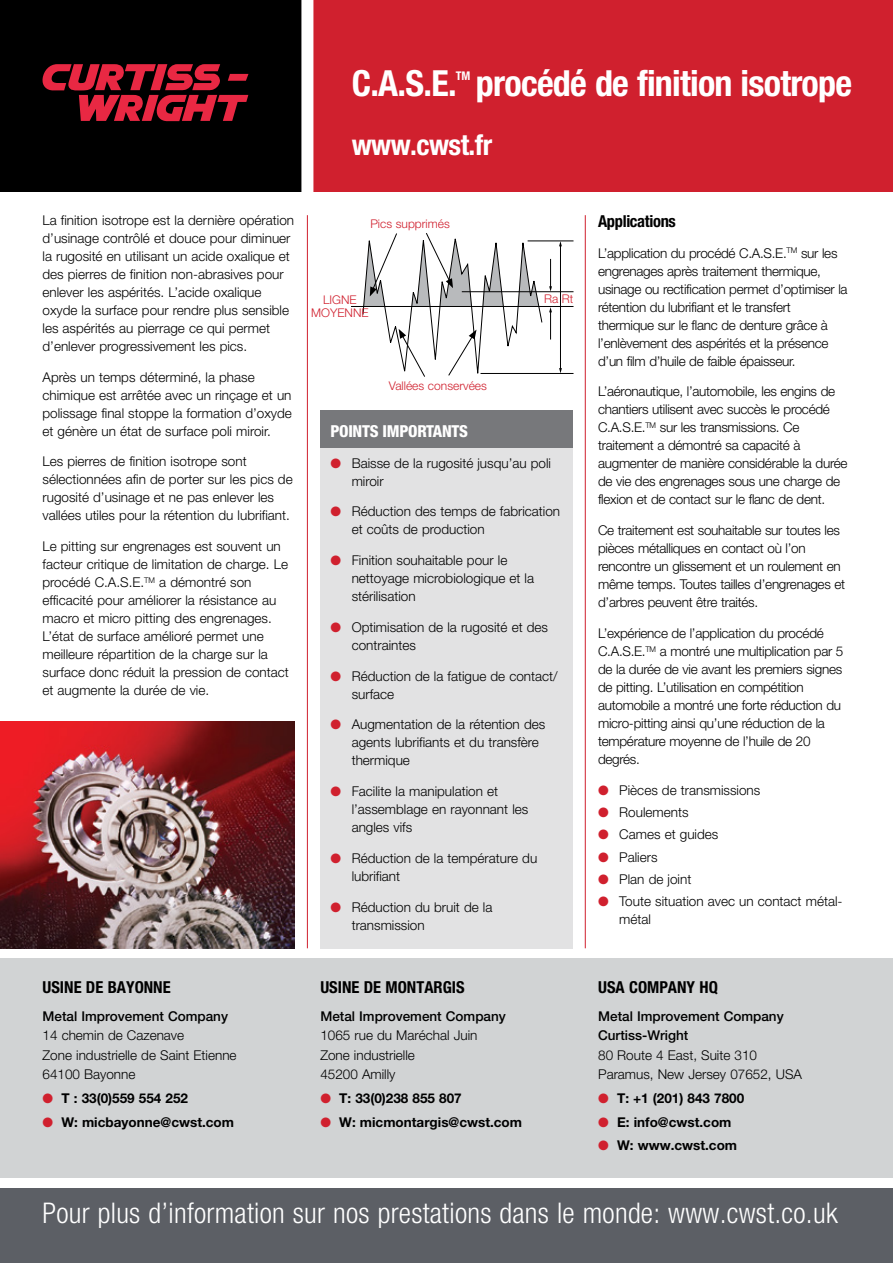
<style>
.page{position:relative;width:893px;height:1263px;background:#fff}
.page>*{position:absolute;margin:0;border:0;box-sizing:border-box;transform-origin:0 0}
.t1{font:700 condensed 36px "Helvetica Neue LT Std";letter-spacing:-.02em;color:#fff}
.t2{font:300 condensed 28.5px "Helvetica Neue LT Std";letter-spacing:.01em;color:#fff}
.t3{font:700 condensed 28.5px "Helvetica Neue LT Std";letter-spacing:-.02em;color:#fff}
.t4{font:700 condensed 16.5px "Helvetica Neue LT Std";color:#000}
.t5{font:800 condensed 16.5px "Helvetica Neue LT Std";letter-spacing:-.02em;color:#fff}
.t6{font:700 condensed 16.5px "Helvetica Neue LT Std";letter-spacing:-.02em;color:#000}
.t7{font:300 13.5px/18px "Helvetica Neue LT Std";color:#000}
.t8{font:300 13.5px/18px "Helvetica Neue LT Std";letter-spacing:-.02em;color:#000}
.t9{font:700 13.5px "Helvetica Neue LT Std";color:#000}
.t10{font:500 13.5px/19.5px "Helvetica Neue LT Std";color:#000}
.t11{font:300 12px/13.5px "Helvetica Neue LT Std";color:#d0202e;text-align:center}
.t12{font:700 condensed 12px "Helvetica Neue LT Std";color:#fff}
.s1{color:#d0202e}
</style>
<div class="page">
<div style="left:320px;top:411px;width:252px;height:537px;background:#e2e2e3"></div>
<hr style="left:307px;top:215px;width:1px;height:733px;background:#d0202e">
<div style="left:0;top:1188px;width:893px;height:75px;background:#5c5f65"></div>
<hr style="left:585px;top:215px;width:1px;height:733px;background:#d0202e">
<div style="left:313px;top:0;width:580px;height:191px;background:#d0202e"></div>
<div style="left:0;top:0;width:307px;height:191px;background:#000"></div>
<svg style="left:43px;top:64px;width:205px;height:57px"></svg>
<div style="left:301px;top:0;width:12px;height:200px;background:#fff"></div>
<div style="left:0;top:958px;width:893px;height:219px;background:#d1d3d4"></div>
<img style="left:0;top:721px;width:295px;height:227px">
<div style="left:320px;top:411px;width:252px;height:37px;background:#77787b"></div>
<hr style="left:351px;top:306px;width:222px;height:1px;background:#000">
<svg style="left:362px;top:233px;width:211px;height:144px"></svg>
<h1 class="t1" style="left:352px;top:61px;width:106px">C.A.S.E.</h1>
<p class="t12" style="left:456px;top:68px;width:16px">TM</p>
<h1 class="t1" style="left:476px;top:61px;width:378px">procédé de finition isotrope</h1>
<h2 class="t3" style="left:352px;top:128px;width:142px">www.cwst.fr</h2>
<p class="t7" style="left:43px;top:211px;width:253px">La finition isotrope est la dernière opération d’usinage contrôlé et douce pour diminuer la rugosité en utilisant un acide oxalique et des pierres de finition non-abrasives pour enlever les aspérités. L’acide oxalique oxyde la surface pour rendre plus sensible les aspérités au pierrage ce qui permet d’enlever progressivement les pics.</p>
<p class="t7" style="left:43px;top:367px;width:251px">Après un temps déterminé, la phase chimique est arrêtée avec un rinçage et un polissage final stoppe la formation d’oxyde et génère un état de surface poli miroir.</p>
<p class="t7" style="left:43px;top:452px;width:252px">Les pierres de finition isotrope sont sélectionnées afin de porter sur les pics de rugosité d’usinage et ne pas enlever les vallées utiles pour la rétention du lubrifiant.</p>
<p class="t7" style="left:43px;top:537px;width:248px">Le pitting sur engrenages est souvent un facteur critique de limitation de charge. Le procédé C.A.S.E.<sup>TM</sup> a démontré son efficacité pour améliorer la résistance au macro et micro pitting des engrenages.<br>L’état de surface amélioré permet une meilleure répartition de la charge sur la surface donc réduit la pression de contact et augmente la durée de vie.</p>
<p class="t11" style="left:370px;top:217px;width:81px">Pics supprimés</p>
<p class="t11" style="left:311px;top:293px;width:59px">LIGNE<br>MOYENNE</p>
<p class="t11" style="left:389px;top:379px;width:99px">Vallées conservées</p>
<p class="t11" style="left:544px;top:292px;width:31px">Ra Rt</p>
<p class="t5" style="left:330px;top:421px;width:139px">POINTS IMPORTANTS</p>
<p class="t7" style="left:352px;top:453px;width:201px;text-indent:-21px"><span class="s1">●</span> Baisse de la rugosité jusqu’au poli miroir</p>
<p class="t7" style="left:352px;top:502px;width:210px;text-indent:-21px"><span class="s1">●</span> Réduction des temps de fabrication et coûts de production</p>
<p class="t7" style="left:352px;top:551px;width:184px;text-indent:-21px"><span class="s1">●</span> Finition souhaitable pour le nettoyage microbiologique et la stérilisation</p>
<p class="t7" style="left:352px;top:618px;width:198px;text-indent:-21px"><span class="s1">●</span> Optimisation de la rugosité et des contraintes</p>
<p class="t7" style="left:352px;top:666px;width:207px;text-indent:-21px"><span class="s1">●</span> Réduction de la fatigue de contact/ surface</p>
<p class="t7" style="left:352px;top:715px;width:195px;text-indent:-21px"><span class="s1">●</span> Augmentation de la rétention des agents lubrifiants et du transfère thermique</p>
<p class="t7" style="left:352px;top:782px;width:178px;text-indent:-21px"><span class="s1">●</span> Facilite la manipulation et l’assemblage en rayonnant les angles vifs</p>
<p class="t7" style="left:352px;top:849px;width:187px;text-indent:-21px"><span class="s1">●</span> Réduction de la température du lubrifiant</p>
<p class="t7" style="left:352px;top:897px;width:142px;text-indent:-21px"><span class="s1">●</span> Réduction du bruit de la transmission</p>
<p class="t4" style="left:43px;top:977px;width:130px">USINE DE BAYONNE</p>
<p class="t10" style="left:43px;top:1006px;width:187px">Metal Improvement Company</p>
<p class="t7" style="left:43px;top:1025px;width:196px;line-height:19.5px">14 chemin de Cazenave<br>Zone industrielle de Saint Etienne<br>64100 Bayonne</p>
<p class="t9" style="left:43px;top:1089px;width:147px"><span class="s1">●</span> T : 33(0)559 554 252</p>
<p class="t9" style="left:43px;top:1113px;width:193px"><span class="s1">●</span> W: micbayonne@cwst.com</p>
<p class="t4" style="left:320px;top:977px;width:146px">USINE DE MONTARGIS</p>
<p class="t10" style="left:320px;top:1006px;width:187px">Metal Improvement Company</p>
<p class="t7" style="left:320px;top:1025px;width:159px;line-height:19.5px">1065 rue du Maréchal Juin<br>Zone industrielle<br>45200 Amilly</p>
<p class="t9" style="left:320px;top:1089px;width:143px"><span class="s1">●</span> T: 33(0)238 855 807</p>
<p class="t9" style="left:320px;top:1113px;width:203px"><span class="s1">●</span> W: micmontargis@cwst.com</p>
<p class="t6" style="left:598px;top:211px;width:79px">Applications</p>
<p class="t8" style="left:598px;top:244px;width:251px">L’application du procédé C.A.S.E.<sup>TM</sup> sur les engrenages après traitement thermique, usinage ou rectification permet d’optimiser la rétention du lubrifiant et le transfert thermique sur le flanc de denture grâce à l’enlèvement des aspérités et la présence d’un film d’huile de faible épaisseur.</p>
<p class="t8" style="left:598px;top:382px;width:251px">L’aéronautique, l’automobile, les engins de chantiers utilisent avec succès le procédé C.A.S.E.<sup>TM</sup> sur les transmissions. Ce traitement a démontré sa capacité à augmenter de manière considérable la durée de vie des engrenages sous une charge de flexion et de contact sur le flanc de dent.</p>
<p class="t8" style="left:598px;top:521px;width:249px">Ce traitement est souhaitable sur toutes les pièces métalliques en contact où l’on rencontre un glissement et un roulement en même temps. Toutes tailles d’engrenages et d’arbres peuvent être traités.</p>
<p class="t8" style="left:598px;top:624px;width:247px">L’expérience de l’application du procédé C.A.S.E.<sup>TM</sup> a montré une multiplication par 5 de la durée de vie avant les premiers signes de pitting. L’utilisation en compétition automobile a montré une forte réduction du micro-pitting ainsi qu’une réduction de la température moyenne de l’huile de 20 degrés.</p>
<p class="t7" style="left:598px;top:781px;width:164px"><span class="s1">●</span> Pièces de transmissions</p>
<p class="t7" style="left:598px;top:803px;width:92px"><span class="s1">●</span> Roulements</p>
<p class="t7" style="left:598px;top:825px;width:122px"><span class="s1">●</span> Cames et guides</p>
<p class="t7" style="left:598px;top:847px;width:61px"><span class="s1">●</span> Paliers</p>
<p class="t7" style="left:598px;top:870px;width:95px"><span class="s1">●</span> Plan de joint</p>
<p class="t7" style="left:619px;top:892px;width:225px;text-indent:-21px"><span class="s1">●</span> Toute situation avec un contact métal&shy;métal</p>
<p class="t4" style="left:598px;top:977px;width:121px">USA COMPANY HQ</p>
<p class="t10" style="left:598px;top:1006px;width:187px">Metal Improvement Company<br>Curtiss-Wright</p>
<p class="t7" style="left:598px;top:1045px;width:205px;line-height:19.5px">80 Route 4 East, Suite 310<br>Paramus, New Jersey 07652, USA</p>
<p class="t9" style="left:598px;top:1089px;width:148px"><span class="s1">●</span> T: +1 (201) 843 7800</p>
<p class="t9" style="left:598px;top:1113px;width:135px"><span class="s1">●</span> E: info@cwst.com</p>
<p class="t9" style="left:598px;top:1137px;width:140px"><span class="s1">●</span> W: www.cwst.com</p>
<h2 class="t2" style="left:43px;top:1196px;width:797px">Pour plus d’information sur nos prestations dans le monde: www.cwst.co.uk</h2>
</div>
